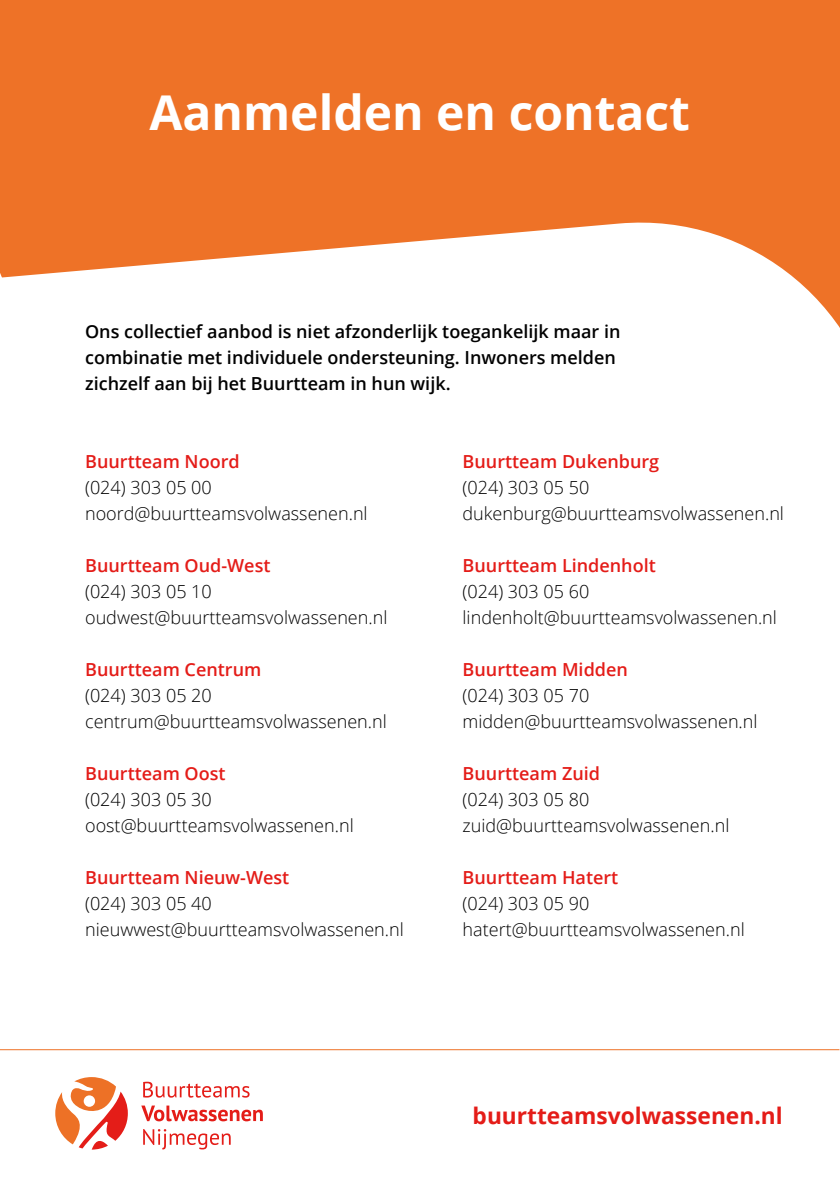
<style>
.page{position:relative;width:840px;height:1191px;background:#fff}
.page>*{position:absolute;margin:0;border:0;box-sizing:border-box;transform-origin:0 0}
.t1{font:700 48px "Open Sans";color:#fff}
.t2{font:700 22.8px "Open Sans";color:#e41c18}
.t3{font:300 18px/26px "Open Sans";color:#000}
.t4{font:600 18px "Open Sans";color:#e41c18}
.t5{font:600 18px/26px "Open Sans";color:#000}
</style>
<div class="page">
<div style="left:0;top:0;width:839px;height:588px;background:#ee7227"></div>
<svg style="left:90px;top:222px;width:749px;height:366px;background:#fdf5ef"></svg>
<hr style="left:839px;top:236px;width:1px;height:816px;background:#ececed">
<div style="left:0;top:269px;width:90px;height:319px;background:#fff"></div>
<hr style="left:839px;top:1050px;width:1px;height:141px;background:#fff">
<svg style="left:143px;top:1081px;width:106px;height:16px"></svg>
<svg style="left:143px;top:1129px;width:87px;height:20px"></svg>
<svg style="left:55px;top:1077px;width:73px;height:72px"></svg>
<svg style="left:141px;top:1105px;width:122px;height:16px"></svg>
<hr style="left:0;top:1049px;width:839px;height:1px;background:#ee7227">
<h1 class="t1" style="left:149px;top:79px;width:542px">Aanmelden en contact</h1>
<p class="t5" style="left:85px;top:318px;width:536px">Ons collectief aanbod is niet afzonderlijk toegankelijk maar in combinatie met individuele ondersteuning. Inwoners melden zichzelf aan bij het Buurtteam in hun wijk.</p>
<p class="t4" style="left:85px;top:449px;width:156px">Buurtteam Noord</p>
<p class="t3" style="left:85px;top:474px;width:284px">(024) 303 05 00 noord@buurtteamsvolwassenen.nl</p>
<p class="t4" style="left:85px;top:553px;width:187px">Buurtteam Oud-West</p>
<p class="t3" style="left:85px;top:578px;width:304px">(024) 303 05 10 oudwest@buurtteamsvolwassenen.nl</p>
<p class="t4" style="left:85px;top:657px;width:178px">Buurtteam Centrum</p>
<p class="t3" style="left:85px;top:682px;width:303px">(024) 303 05 20 centrum@buurtteamsvolwassenen.nl</p>
<p class="t4" style="left:85px;top:761px;width:142px">Buurtteam Oost</p>
<p class="t3" style="left:85px;top:786px;width:270px">(024) 303 05 30 oost@buurtteamsvolwassenen.nl</p>
<p class="t4" style="left:85px;top:865px;width:205px">Buurtteam Nieuw-West</p>
<p class="t3" style="left:85px;top:890px;width:320px">(024) 303 05 40 nieuwwest@buurtteamsvolwassenen.nl</p>
<p class="t4" style="left:462px;top:449px;width:198px">Buurtteam Dukenburg</p>
<p class="t3" style="left:462px;top:474px;width:323px">(024) 303 05 50 dukenburg@buurtteamsvolwassenen.nl</p>
<p class="t4" style="left:462px;top:553px;width:195px">Buurtteam Lindenholt</p>
<p class="t3" style="left:462px;top:578px;width:316px">(024) 303 05 60 lindenholt@buurtteamsvolwassenen.nl</p>
<p class="t4" style="left:462px;top:657px;width:167px">Buurtteam Midden</p>
<p class="t3" style="left:462px;top:682px;width:296px">(024) 303 05 70 midden@buurtteamsvolwassenen.nl</p>
<p class="t4" style="left:462px;top:761px;width:139px">Buurtteam Zuid</p>
<p class="t3" style="left:462px;top:786px;width:268px">(024) 303 05 80 zuid@buurtteamsvolwassenen.nl</p>
<p class="t4" style="left:462px;top:865px;width:157px">Buurtteam Hatert</p>
<p class="t3" style="left:462px;top:890px;width:283px">(024) 303 05 90 hatert@buurtteamsvolwassenen.nl</p>
<p class="t2" style="left:472px;top:1099px;width:311px">buurtteamsvolwassenen.nl</p>
</div>
